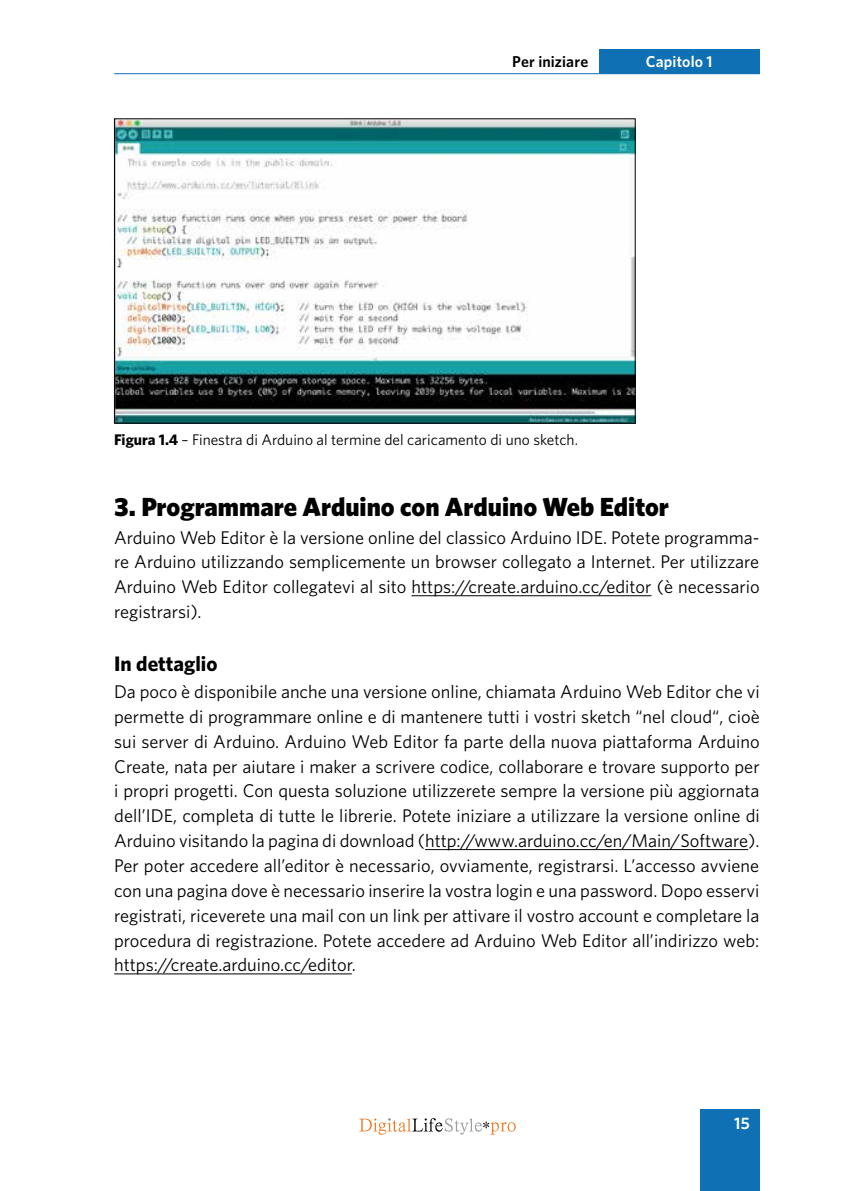
<style>
.page{position:relative;width:844px;height:1191px;background:#fff}
.page>*{position:absolute;margin:0;border:0;box-sizing:border-box;transform-origin:0 0}
.t1{font:900 26.25px "Whitney";color:#000}
.t2{font:700 21px "Whitney";color:#000}
.t3{font:18.38px/24.8px "Whitney";color:#000;text-align:justify}
.t4{font:600 16.62px "Whitney";color:#fff}
.t5{font:600 15.75px "Whitney";letter-spacing:.01em;color:#000}
.t6{font:600 15.75px "Whitney";letter-spacing:.01em;color:#fff}
.t7{font:15.4px "Whitney";color:#000}
.s1{font-weight:700}
</style>
<div class="page">
<div style="left:700px;top:1109px;width:59px;height:82px;background:#1070b4"></div>
<svg style="left:359px;top:1118px;width:156px;height:16px"></svg>
<div style="left:598px;top:50px;width:161px;height:24px;background:#1070b4"></div>
<hr style="left:114px;top:73px;width:645px;height:1px;background:#1070b4">
<hr style="left:411px;top:595px;width:240px;height:1px;background:#000">
<hr style="left:425px;top:849px;width:323px;height:1px;background:#000">
<hr style="left:114px;top:973px;width:238px;height:1px;background:#000">
<img style="left:116px;top:120px;width:517px;height:301px">
<p class="t5" style="left:512px;top:52px;width:78px">Per iniziare</p>
<p class="t6" style="left:645px;top:52px;width:68px">Capitolo 1</p>
<p class="t7" style="left:114px;top:430px;width:465px"><span class="s1">Figura 1.4</span> – Finestra di Arduino al termine del caricamento di uno sketch.</p>
<h1 class="t1" style="left:114px;top:491px;width:556px">3. Programmare Arduino con Arduino Web Editor</h1>
<p class="t3" style="left:114px;top:524px;width:647px">Arduino Web Editor è la versione online del classico Arduino IDE. Potete programma&shy;re Arduino utilizzando semplicemente un browser collegato a Internet. Per utilizzare Arduino Web Editor collegatevi al sito https://create.arduino.cc/editor (è necessario registrarsi).</p>
<p class="t2" style="left:114px;top:650px;width:105px">In dettaglio</p>
<p class="t3" style="left:114px;top:679px;width:647px">Da poco è disponibile anche una versione online, chiamata Arduino Web Editor che vi permette di programmare online e di mantenere tutti i vostri sketch “nel cloud“, cioè sui server di Arduino. Arduino Web Editor fa parte della nuova piattaforma Arduino Create, nata per aiutare i maker a scrivere codice, collaborare e trovare supporto per i propri progetti. Con questa soluzione utilizzerete sempre la versione più aggiornata dell’IDE, completa di tutte le librerie. Potete iniziare a utilizzare la versione online di Arduino visitando la pagina di download (http://www.arduino.cc/en/Main/Software).<br>Per poter accedere all’editor è necessario, ovviamente, registrarsi. L’accesso avviene con una pagina dove è necessario inserire la vostra login e una password. Dopo esservi registrati, riceverete una mail con un link per attivare il vostro account e completare la procedura di registrazione. Potete accedere ad Arduino Web Editor all’indirizzo web: https://create.arduino.cc/editor.</p>
<p class="t4" style="left:734px;top:1113px;width:17px">15</p>
</div>
